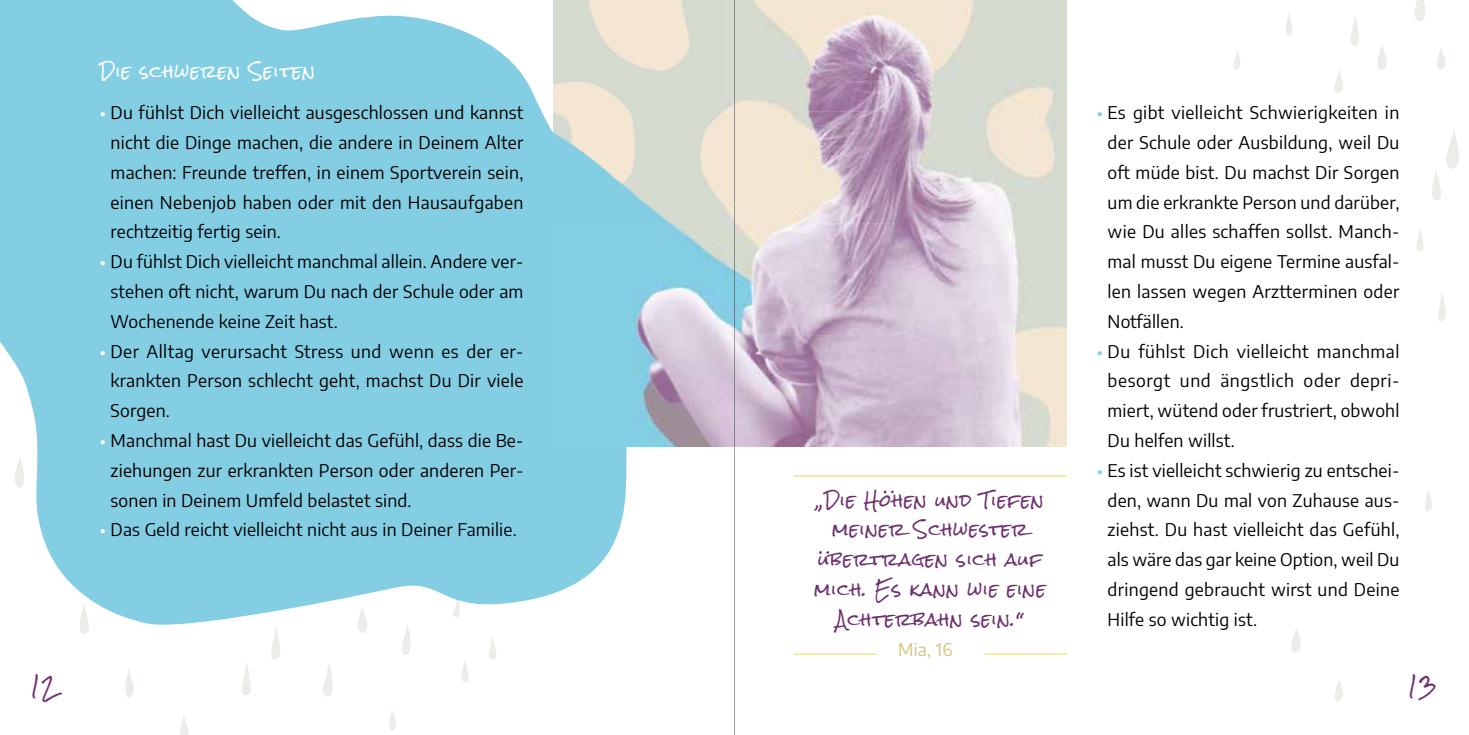
<style>
.page{position:relative;width:1469px;height:735px;background:#fff}
.page>*{position:absolute;margin:0;border:0;box-sizing:border-box;transform-origin:0 0}
.t1{font:20.12px "Rock Salt";color:#6e316e}
.t2{font:17.5px/29.8px "Encode Sans";letter-spacing:.01em;color:#000;text-align:justify}
.t3{font:17.5px "Encode Sans";color:#d0c479}
.t4{font:16.62px/29.8px "Rock Salt";letter-spacing:.05em;color:#6e316e;text-align:center}
.t5{font:16.62px "Rock Salt";letter-spacing:.05em;color:#fff}
.s1{color:#fff}
.s2{color:#84cee4}
</style>
<div class="page">
<svg style="left:0;top:0;width:823px;height:625px;fill:#84cee4"></svg>
<img style="left:554px;top:0;width:512px;height:446px">
<hr style="left:794px;top:475px;width:272px;height:1px;background:#eeefb1">
<hr style="left:983px;top:653px;width:83px;height:1px;background:#eeefb1">
<hr style="left:794px;top:653px;width:82px;height:1px;background:#eeefb1">
<svg style="left:242px;top:663px;width:9px;height:32px"></svg>
<svg style="left:271px;top:627px;width:9px;height:32px"></svg>
<svg style="left:323px;top:665px;width:10px;height:31px"></svg>
<svg style="left:397px;top:622px;width:17px;height:32px"></svg>
<svg style="left:125px;top:669px;width:9px;height:28px"></svg>
<svg style="left:180px;top:715px;width:9px;height:19px"></svg>
<svg style="left:389px;top:711px;width:7px;height:19px"></svg>
<svg style="left:357px;top:603px;width:14px;height:29px"></svg>
<svg style="left:461px;top:659px;width:8px;height:22px"></svg>
<svg style="left:10px;top:454px;width:14px;height:34px"></svg>
<svg style="left:1377px;top:45px;width:9px;height:25px"></svg>
<svg style="left:1437px;top:48px;width:8px;height:21px"></svg>
<svg style="left:1416px;top:228px;width:7px;height:23px"></svg>
<svg style="left:1415px;top:0;width:10px;height:21px"></svg>
<svg style="left:1432px;top:130px;width:27px;height:70px"></svg>
<svg style="left:79px;top:602px;width:14px;height:31px"></svg>
<svg style="left:1438px;top:293px;width:8px;height:28px"></svg>
<svg style="left:1350px;top:16px;width:9px;height:30px"></svg>
<svg style="left:1334px;top:69px;width:9px;height:24px"></svg>
<svg style="left:1286px;top:13px;width:6px;height:23px"></svg>
<svg style="left:1425px;top:490px;width:7px;height:21px"></svg>
<svg style="left:1291px;top:628px;width:10px;height:23px"></svg>
<svg style="left:1234px;top:51px;width:6px;height:19px"></svg>
<svg style="left:1335px;top:680px;width:8px;height:21px"></svg>
<svg style="left:489px;top:637px;width:7px;height:22px"></svg>
<hr style="left:734px;top:446px;width:1px;height:288px;background:#a1a1a1">
<img style="left:734px;top:0;width:1px;height:446px">
<p class="t5" style="left:100px;top:62px;width:217px">Die schweren Seiten</p>
<p class="t2" style="left:111px;top:97px;width:414px;text-indent:-11px"><span class="s1">•</span> Du fühlst Dich vielleicht ausgeschlossen und kannst nicht die Dinge machen, die andere in Deinem Alter machen: Freunde treffen, in einem Sportverein sein, einen Nebenjob haben oder mit den Hausaufgaben rechtzeitig fertig sein.</p>
<p class="t2" style="left:111px;top:246px;width:414px;text-indent:-11px"><span class="s1">•</span> Du fühlst Dich vielleicht manchmal allein. Andere ver&shy;stehen oft nicht, warum Du nach der Schule oder am Wochenende keine Zeit hast.</p>
<p class="t2" style="left:111px;top:335px;width:414px;text-indent:-11px"><span class="s1">•</span> Der Alltag verursacht Stress und wenn es der er&shy;krankten Person schlecht geht, machst Du Dir viele Sorgen.</p>
<p class="t2" style="left:111px;top:424px;width:414px;text-indent:-11px"><span class="s1">•</span> Manchmal hast Du vielleicht das Gefühl, dass die Be&shy;ziehungen zur erkrankten Person oder anderen Per&shy;sonen in Deinem Umfeld belastet sind.</p>
<p class="t2" style="left:100px;top:514px;width:418px"><span class="s1">•</span> Das Geld reicht vielleicht nicht aus in Deiner Familie.</p>
<p class="t4" style="left:814px;top:485px;width:233px">„Die Höhen und Tiefen meiner Schwester übertragen sich auf mich. Es kann wie eine<br>Achterbahn sein.“</p>
<p class="t3" style="left:898px;top:636px;width:56px">Mia, 16</p>
<p class="t2" style="left:1107px;top:97px;width:293px;text-indent:-11px"><span class="s2">•</span> Es gibt vielleicht Schwierigkeiten in der Schule oder Ausbildung, weil Du oft müde bist. Du machst Dir Sorgen um die erkrankte Person und darüber, wie Du alles schaffen sollst. Manch&shy;mal musst Du eigene Termine ausfal&shy;len lassen wegen Arztterminen oder Notfällen.</p>
<p class="t2" style="left:1107px;top:335px;width:293px;text-indent:-11px"><span class="s2">•</span> Du fühlst Dich vielleicht manchmal besorgt und ängstlich oder depri&shy;miert, wütend oder frustriert, obwohl Du helfen willst.</p>
<p class="t2" style="left:1107px;top:454px;width:293px;text-indent:-11px"><span class="s2">•</span> Es ist vielleicht schwierig zu entschei&shy;den, wann Du mal von Zuhause aus&shy;ziehst. Du hast vielleicht das Gefühl, als wäre das gar keine Option, weil Du dringend gebraucht wirst und Deine Hilfe so wichtig ist.</p>
<p class="t1" style="left:30px;top:675px;width:28px">12</p>
<p class="t1" style="left:1407px;top:675px;width:31px">13</p>
</div>
